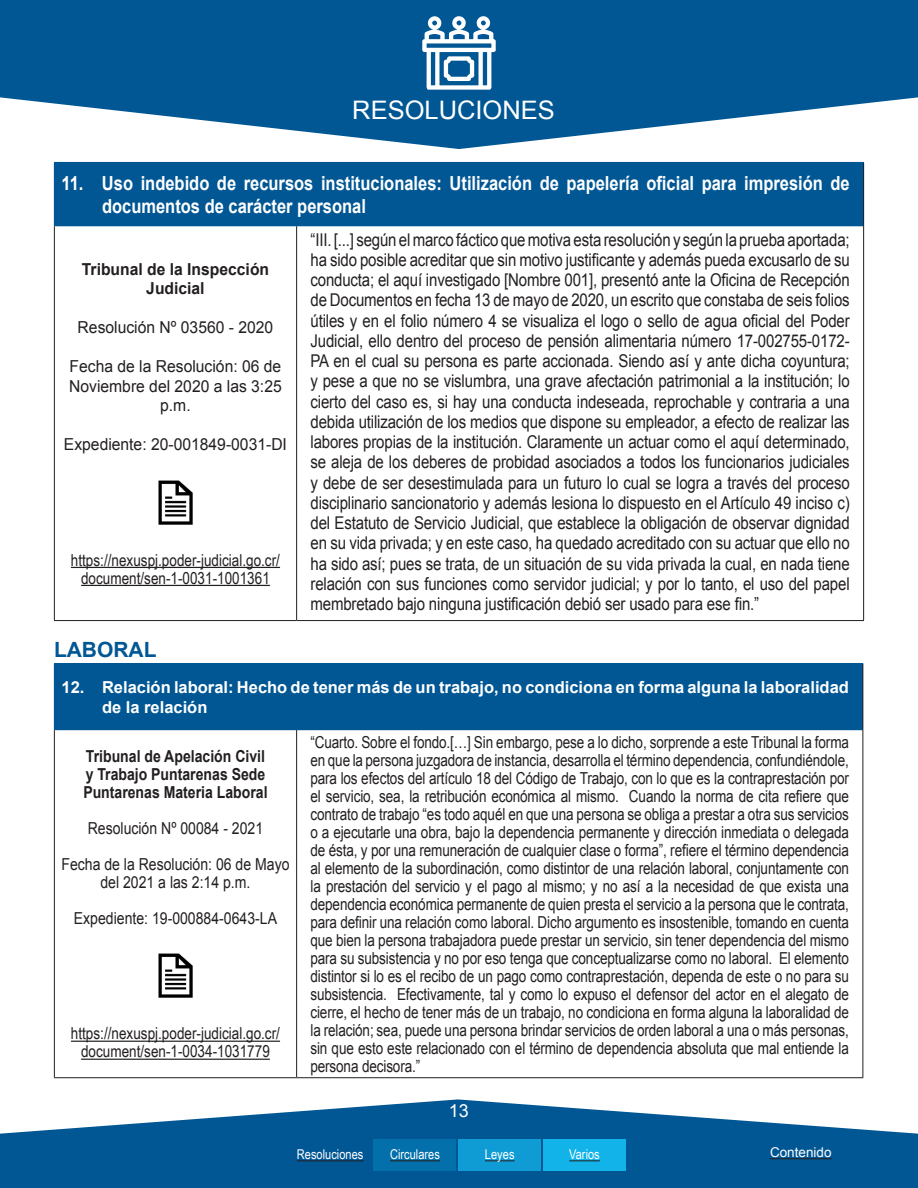
<style>
.page{position:relative;width:918px;height:1188px;background:#fff}
.page>*{position:absolute;margin:0;border:0;box-sizing:border-box;transform-origin:0 0}
.t1{font:25.5px "Arial";color:#fff}
.TITULO{font:700 21px "Arial";color:#005794}
.TEXTO_TAB{font:700 19.35px/23.2px "Arial";color:#fff;scale:.85 1}
.t2{font:18px "Arial";color:#fff}
.Texto_columnas{font:17.55px/20.2px "Arial";letter-spacing:-.01em;color:#231f20;text-align:justify;scale:.85 1}
.Texto_columnas-2{font:16.5px/18px "Arial";letter-spacing:-.01em;color:#231f20;text-align:justify;scale:.82 1}
.TEXTO_TAB-2{font:16.5px/18px "Arial Narrow";color:#231f20;text-align:center}
.TEXTO_TAB-3{font:16.5px/19.5px "Arial";color:#231f20;text-align:center;scale:.95 1}
.TEXTO_TAB-4{font:16.5px/18px "Arial";color:#231f20;text-align:center;scale:.85 1}
.TEXTO_TAB-5{font:700 16.5px/19.8px "Arial";color:#fff}
.TEXTO_TAB-6{font:700 16.5px/18px "Arial";color:#231f20;scale:.85 1}
.TEXTO_TAB-7{font:700 16.5px/19.5px "Arial";color:#231f20;text-align:center;scale:.95 1}
.t3{font:13.5px "Arial Narrow";color:#fff}
.t4{font:13.5px "Arial";color:#fff}
</style>
<div class="page">
<svg style="left:0;top:0;width:918px;height:149px;fill:#005794"></svg>
<svg style="left:422px;top:16px;width:74px;height:74px"></svg>
<svg style="left:0;top:1099px;width:918px;height:89px;fill:#005794"></svg>
<div style="left:374px;top:1139px;width:82px;height:31px;background:#0370ab"></div>
<div style="left:458px;top:1139px;width:83px;height:31px;background:#0f9cd4"></div>
<div style="left:289px;top:1139px;width:83px;height:31px;background:#005794"></div>
<div style="left:543px;top:1139px;width:83px;height:31px;background:#12b3e8"></div>
<hr style="left:390px;top:1160px;width:50px;height:1px;background:#231f20">
<hr style="left:485px;top:1160px;width:30px;height:1px;background:#231f20">
<hr style="left:297px;top:1160px;width:66px;height:1px;background:#231f20">
<hr style="left:569px;top:1160px;width:31px;height:1px;background:#231f20">
<hr style="left:770px;top:1158px;width:62px;height:1px;background:#231f20">
<div style="left:54px;top:162px;width:810px;height:64px;background:#005794"></div>
<hr style="left:863px;top:163px;width:1px;height:63px;background:#231f20">
<hr style="left:863px;top:226px;width:1px;height:394px;background:#231f20">
<hr style="left:297px;top:620px;width:567px;height:1px;background:#231f20">
<hr style="left:54px;top:226px;width:1px;height:394px;background:#231f20">
<hr style="left:296px;top:226px;width:1px;height:394px;background:#231f20">
<hr style="left:54px;top:620px;width:243px;height:1px;background:#231f20">
<hr style="left:71px;top:567px;width:209px;height:1px;background:#231f20">
<hr style="left:81px;top:585px;width:189px;height:1px;background:#231f20">
<img style="left:158px;top:480px;width:35px;height:45px">
<div style="left:54px;top:664px;width:809px;height:66px;background:#005794"></div>
<hr style="left:862px;top:664px;width:1px;height:66px;background:#231f20">
<hr style="left:54px;top:663px;width:243px;height:1px;background:#005794">
<hr style="left:297px;top:663px;width:566px;height:1px;background:#005794">
<hr style="left:862px;top:730px;width:1px;height:347px;background:#231f20">
<hr style="left:297px;top:1077px;width:566px;height:1px;background:#231f20">
<hr style="left:54px;top:730px;width:1px;height:347px;background:#231f20">
<hr style="left:296px;top:730px;width:1px;height:347px;background:#231f20">
<hr style="left:54px;top:1077px;width:243px;height:1px;background:#231f20">
<hr style="left:71px;top:1041px;width:209px;height:1px;background:#231f20">
<hr style="left:81px;top:1059px;width:189px;height:1px;background:#231f20">
<img style="left:158px;top:953px;width:35px;height:45px">
<h1 class="t1" style="left:352px;top:93px;width:204px">RESOLUCIONES</h1>
<p class="TEXTO_TAB" style="left:102px;top:172px;width:881px;text-indent:-40px">11. Uso indebido de recursos institucionales: Utilización de papelería oficial para impresión de documentos de carácter personal</p>
<p class="TEXTO_TAB-7" style="left:82px;top:260px;width:199px">Tribunal de la Inspección<br>Judicial</p>
<p class="TEXTO_TAB-3" style="left:78px;top:318px;width:207px">Resolución Nº 03560 - 2020</p>
<p class="TEXTO_TAB-3" style="left:69px;top:357px;width:225px">Fecha de la Resolución: 06 de<br>Noviembre del 2020 a las 3:25 p.m.</p>
<p class="TEXTO_TAB-3" style="left:64px;top:435px;width:236px">Expediente: 20-001849-0031-DI</p>
<p class="TEXTO_TAB-2" style="left:71px;top:550px;width:211px">https://nexuspj.poder-judicial.go.cr/ document/sen-1-0031-1001361</p>
<p class="Texto_columnas" style="left:310px;top:230px;width:636px">“III. [...] según el marco fáctico que motiva esta resolución y según la prueba aportada; ha sido posible acreditar que sin motivo justificante y además pueda excusarlo de su conducta; el aquí investigado [Nombre 001], presentó ante la Oficina de Recepción de Documentos en fecha 13 de mayo de 2020, un escrito que constaba de seis folios útiles y en el folio número 4 se visualiza el logo o sello de agua oficial del Poder Judicial, ello dentro del proceso de pensión alimentaria número 17-002755-0172- PA en el cual su persona es parte accionada. Siendo así y ante dicha coyuntura; y pese a que no se vislumbra, una grave afectación patrimonial a la institución; lo cierto del caso es, si hay una conducta indeseada, reprochable y contraria a una debida utilización de los medios que dispone su empleador, a efecto de realizar las labores propias de la institución. Claramente un actuar como el aquí determinado, se aleja de los deberes de probidad asociados a todos los funcionarios judiciales y debe de ser desestimulada para un futuro lo cual se logra a través del proceso disciplinario sancionatorio y además lesiona lo dispuesto en el Artículo 49 inciso c) del Estatuto de Servicio Judicial, que establece la obligación de observar dignidad en su vida privada; y en este caso, ha quedado acreditado con su actuar que ello no ha sido así; pues se trata, de un situación de su vida privada la cual, en nada tiene relación con sus funciones como servidor judicial; y por lo tanto, el uso del papel membretado bajo ninguna justificación debió ser usado para ese fin.”</p>
<p class="TITULO" style="left:54px;top:636px;width:104px">LABORAL</p>
<p class="TEXTO_TAB-5" style="left:102px;top:678px;width:749px;text-indent:-40px">12. Relación laboral: Hecho de tener más de un trabajo, no condiciona en forma alguna la laboralidad de la relación</p>
<p class="TEXTO_TAB-6" style="left:83px;top:748px;width:218px">Tribunal de Apelación Civil y Trabajo Puntarenas Sede<br>Puntarenas Materia Laboral</p>
<p class="TEXTO_TAB-4" style="left:88px;top:819px;width:208px">Resolución Nº 00084 - 2021</p>
<p class="TEXTO_TAB-4" style="left:61px;top:855px;width:270px">Fecha de la Resolución: 06 de Mayo del 2021 a las 2:14 p.m.</p>
<p class="TEXTO_TAB-4" style="left:74px;top:909px;width:240px">Expediente: 19-000884-0643-LA</p>
<p class="Texto_columnas-2" style="left:310px;top:733px;width:658px">“Cuarto. Sobre el fondo.[…] Sin embargo, pese a lo dicho, sorprende a este Tribunal la forma en que la persona juzgadora de instancia, desarrolla el término dependencia, confundiéndole, para los efectos del artículo 18 del Código de Trabajo, con lo que es la contraprestación por el servicio, sea, la retribución económica al mismo. Cuando la norma de cita refiere que contrato de trabajo “es todo aquél en que una persona se obliga a prestar a otra sus servicios o a ejecutarle una obra, bajo la dependencia permanente y dirección inmediata o delegada de ésta, y por una remuneración de cualquier clase o forma”, refiere el término dependencia al elemento de la subordinación, como distintor de una relación laboral, conjuntamente con la prestación del servicio y el pago al mismo; y no así a la necesidad de que exista una dependencia económica permanente de quien presta el servicio a la persona que le contrata, para definir una relación como laboral. Dicho argumento es insostenible, tomando en cuenta que bien la persona trabajadora puede prestar un servicio, sin tener dependencia del mismo para su subsistencia y no por eso tenga que conceptualizarse como no laboral. El elemento distintor si lo es el recibo de un pago como contraprestación, dependa de este o no para su subsistencia. Efectivamente, tal y como lo expuso el defensor del actor en el alegato de cierre, el hecho de tener más de un trabajo, no condiciona en forma alguna la laboralidad de la relación; sea, puede una persona brindar servicios de orden laboral a una o más personas, sin que esto este relacionado con el término de dependencia absoluta que mal entiende la persona decisora.”</p>
<p class="TEXTO_TAB-2" style="left:71px;top:1024px;width:211px">https://nexuspj.poder-judicial.go.cr/ document/sen-1-0034-1031779</p>
<p class="t2" style="left:449px;top:1099px;width:22px">13</p>
<p class="t3" style="left:297px;top:1145px;width:68px">Resoluciones</p>
<p class="t3" style="left:390px;top:1145px;width:51px">Circulares</p>
<p class="t3" style="left:485px;top:1145px;width:31px">Leyes</p>
<p class="t3" style="left:569px;top:1145px;width:32px">Varios</p>
<p class="t4" style="left:770px;top:1144px;width:63px">Contenido</p>
</div>
